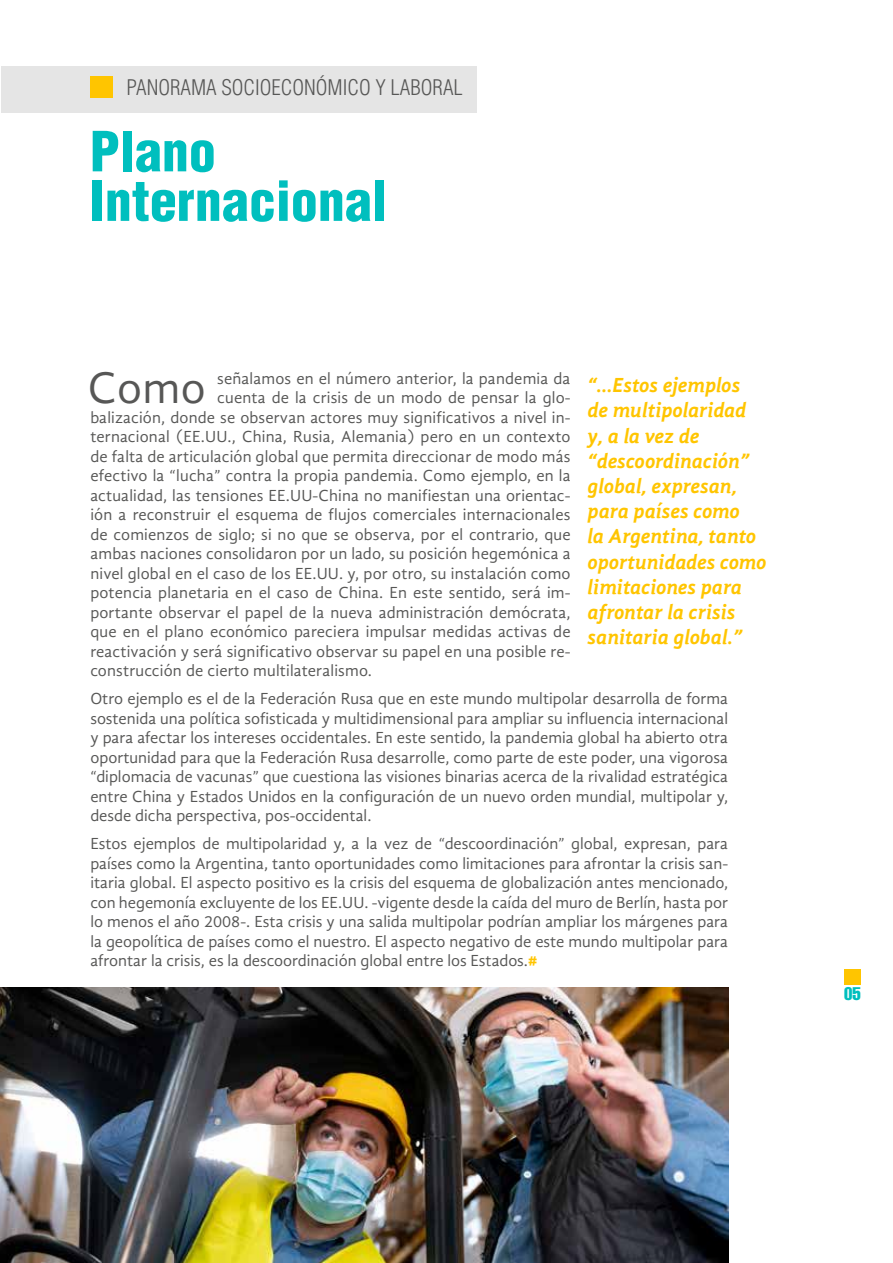
<style>
.page{position:relative;width:893px;height:1263px;background:#fff}
.page>*{position:absolute;margin:0;border:0;box-sizing:border-box;transform-origin:0 0}
.t1{font:900 condensed 54px/49.5px "Helvetica LT Std";color:#00bfbe}
.t2{font:45.6px "Gandhi Sans";color:#575756}
.t3{font:italic 700 21px/25.2px "Gandhi Sans";color:#ffc500}
.t4{font:300 condensed 21px "Helvetica LT Std";color:#575756}
.t5{font:18px "Helvetica LT Std Comp";color:#00bfbe}
.t6{font:16.5px/19.5px "Gandhi Sans";letter-spacing:.01em;color:#575756;text-align:justify}
.s1{font-weight:700;color:#ffc500}
</style>
<div class="page">
<div style="left:844px;top:969px;width:16px;height:15px;background:#ffc500"></div>
<div style="left:1px;top:66px;width:475px;height:47px;background:#e5e5e5"></div>
<div style="left:90px;top:77px;width:23px;height:21px;background:#ffc500"></div>
<img style="left:0;top:987px;width:728px;height:276px">
<p class="t4" style="left:126px;top:74px;width:338px">PANORAMA SOCIOECONÓMICO Y LABORAL</p>
<h1 class="t1" style="left:90px;top:126px;width:299px">Plano<br>Internacional</h1>
<h2 class="t2" style="left:88px;top:362px;width:119px">Como</h2>
<p class="t6" style="left:217px;top:368px;width:355px">señalamos en el número anterior, la pandemia da</p>
<p class="t3" style="left:588px;top:372px;width:181px">“…Estos ejemplos<br>de multipolaridad y, a la vez de “descoordinación” global, expresan, para países como<br>la Argentina, tanto oportunidades como limitaciones para afrontar la crisis sanitaria global.”</p>
<p class="t6" style="left:217px;top:388px;width:355px">cuenta de la crisis de un modo de pensar la glo-</p>
<p class="t6" style="left:90px;top:407px;width:482px">balización, donde se observan actores muy significativos a nivel in-</p>
<p class="t6" style="left:90px;top:427px;width:482px">ternacional (EE.UU., China, Rusia, Alemania) pero en un contexto</p>
<p class="t6" style="left:90px;top:446px;width:482px">de falta de articulación global que permita direccionar de modo más</p>
<p class="t6" style="left:90px;top:466px;width:482px">efectivo la “lucha” contra la propia pandemia. Como ejemplo, en la</p>
<p class="t6" style="left:90px;top:485px;width:482px">actualidad, las tensiones EE.UU-China no manifiestan una orientac-</p>
<p class="t6" style="left:90px;top:505px;width:482px">ión a reconstruir el esquema de flujos comerciales internacionales</p>
<p class="t6" style="left:90px;top:524px;width:482px">de comienzos de siglo; si no que se observa, por el contrario, que</p>
<p class="t6" style="left:90px;top:544px;width:482px">ambas naciones consolidaron por un lado, su posición hegemónica a</p>
<p class="t6" style="left:90px;top:563px;width:482px">nivel global en el caso de los EE.UU. y, por otro, su instalación como</p>
<p class="t6" style="left:90px;top:583px;width:482px">potencia planetaria en el caso de China. En este sentido, será im-</p>
<p class="t6" style="left:90px;top:602px;width:482px">portante observar el papel de la nueva administración demócrata,</p>
<p class="t6" style="left:90px;top:622px;width:482px">que en el plano económico pareciera impulsar medidas activas de</p>
<p class="t6" style="left:90px;top:641px;width:482px">reactivación y será significativo observar su papel en una posible re-</p>
<p class="t6" style="left:90px;top:661px;width:283px">construcción de cierto multilateralismo.</p>
<p class="t6" style="left:90px;top:689px;width:639px">Otro ejemplo es el de la Federación Rusa que en este mundo multipolar desarrolla de forma sostenida una política sofisticada y multidimensional para ampliar su influencia internacional y para afectar los intereses occidentales. En este sentido, la pandemia global ha abierto otra oportunidad para que la Federación Rusa desarrolle, como parte de este poder, una vigorosa “diplomacia de vacunas” que cuestiona las visiones binarias acerca de la rivalidad estratégica entre China y Estados Unidos en la configuración de un nuevo orden mundial, multipolar y, desde dicha perspectiva, pos-occidental.</p>
<p class="t6" style="left:90px;top:834px;width:639px">Estos ejemplos de multipolaridad y, a la vez de “descoordinación” global, expresan, para países como la Argentina, tanto oportunidades como limitaciones para afrontar la crisis san&shy;itaria global. El aspecto positivo es la crisis del esquema de globalización antes mencionado, con hegemonía excluyente de los EE.UU. -vigente desde la caída del muro de Berlín, hasta por lo menos el año 2008-. Esta crisis y una salida multipolar podrían ampliar los márgenes para la geopolítica de países como el nuestro. El aspecto negativo de este mundo multipolar para afrontar la crisis, es la descoordinación global entre los Estados.<span class="s1">#</span></p>
<p class="t5" style="left:844px;top:982px;width:18px">05</p>
</div>
